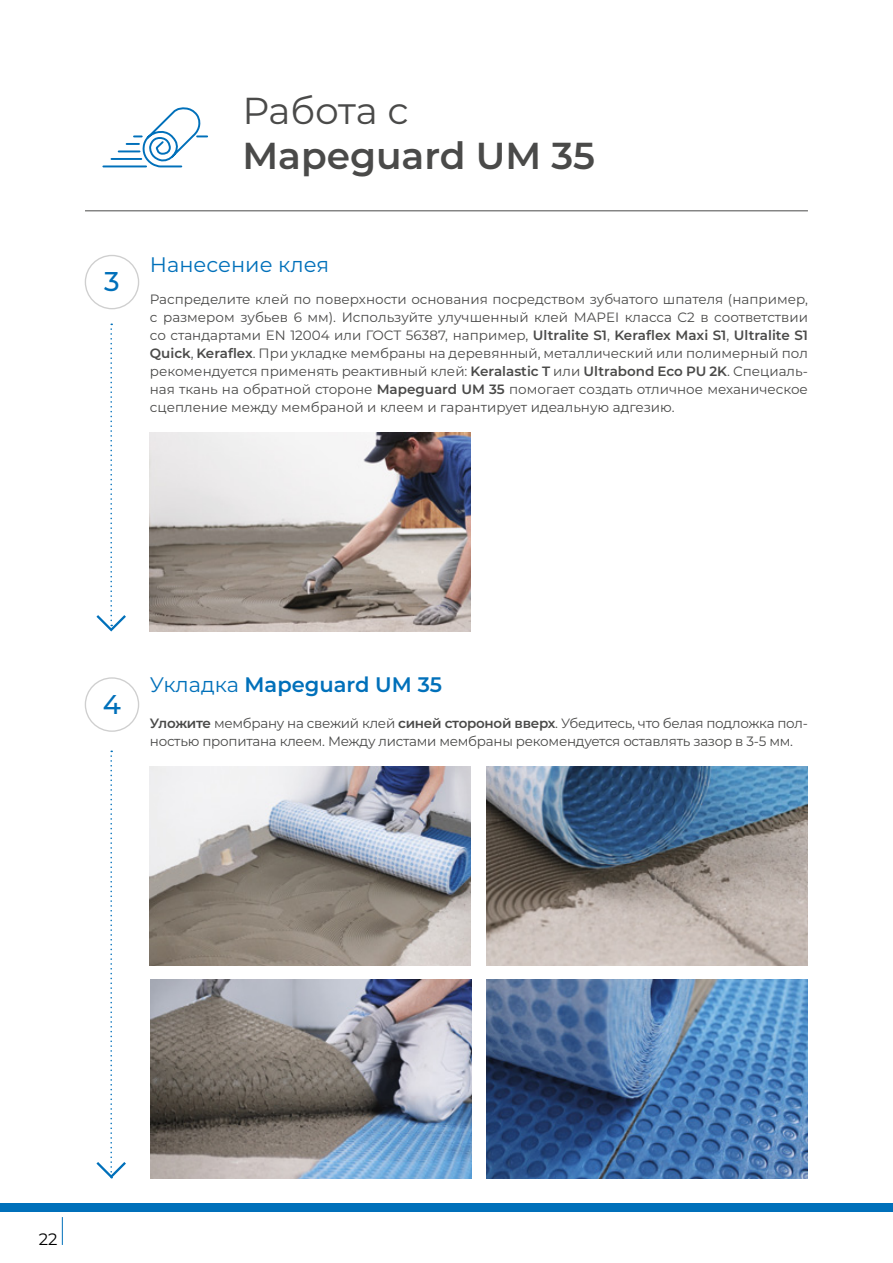
<style>
.page{position:relative;width:893px;height:1263px;background:#fff}
.page>*{position:absolute;margin:0;border:0;box-sizing:border-box;transform-origin:0 0}
.t1{font:600 37.5px "Montserrat";color:#4a4a49}
.t2{font:37.5px "Montserrat";color:#4a4a49}
.t3{font:500 27.15px "Montserrat";color:#0070ba}
.t4{font:600 21px "Montserrat";color:#0070ba}
.t5{font:21px "Montserrat";color:#0070ba}
.t6{font:16.5px "Montserrat";color:#000}
.t7{font:13.5px/18px "Montserrat";letter-spacing:-.02em;color:#4a4a49}
.s1{font-weight:600}
.s2{font-weight:400}
</style>
<div class="page">
<div style="left:0;top:1204px;width:893px;height:8px;background:#0070ba"></div>
<svg style="left:62px;top:1217px;width:1px;height:28px"></svg>
<hr style="left:85px;top:210px;width:723px;height:1px;background:#4a4a49">
<div style="left:85px;top:677px;width:54px;height:55px;border:1px solid #cfcfcf;border-radius:50%"></div>
<svg style="left:96px;top:750px;width:30px;height:428px"></svg>
<div style="left:85px;top:255px;width:54px;height:54px;border:1px solid #cfcfcf;border-radius:50%"></div>
<svg style="left:96px;top:324px;width:30px;height:307px"></svg>
<svg style="left:102px;top:107px;width:106px;height:61px"></svg>
<img style="left:150px;top:432px;width:321px;height:199px">
<img style="left:150px;top:766px;width:321px;height:200px">
<img style="left:487px;top:766px;width:321px;height:200px">
<img style="left:150px;top:979px;width:321px;height:199px">
<img style="left:487px;top:979px;width:321px;height:199px">
<h1 class="t2" style="left:242px;top:85px;width:168px">Работа с</h1>
<h1 class="t1" style="left:242px;top:129px;width:354px">Mapeguard UM 35</h1>
<h2 class="t3" style="left:104px;top:263px;width:17px">3</h2>
<h3 class="t5" style="left:150px;top:250px;width:181px">Нанесение клея</h3>
<p class="t7" style="left:150px;top:290px;width:660px;text-align:justify">Распределите клей по поверхности основания посредством зубчатого шпателя (например, с размером зубьев 6 мм). Используйте улучшенный клей MAPEI класса C2 в соответствии со стандартами EN 12004 или ГОСТ 56387, например, <span class="s1">Ultralite S1</span>, <span class="s1">Keraflex Maxi S1</span>, <span class="s1">Ultralite S1<br>Quick</span>, <span class="s1">Keraflex</span>. При укладке мембраны на деревянный, металлический или полимерный пол рекомендуется применять реактивный клей: <span class="s1">Keralastic T</span> или <span class="s1">Ultrabond Eco PU 2K</span>. Специаль&shy;ная ткань на обратной стороне <span class="s1">Mapeguard UM 35</span> помогает создать отличное механическое сцепление между мембраной и клеем и гарантирует идеальную адгезию.</p>
<h2 class="t3" style="left:103px;top:685px;width:20px">4</h2>
<h3 class="t4" style="left:150px;top:670px;width:294px"><span class="s2">Укладка</span> Mapeguard UM 35</h3>
<p class="t7" style="left:150px;top:714px;width:660px"><span class="s1">Уложите</span> мембрану на свежий клей <span class="s1">синей стороной вверх</span>. Убедитесь, что белая подложка пол&shy;ностью пропитана клеем. Между листами мембраны рекомендуется оставлять зазор в 3-5 мм.</p>
<p class="t6" style="left:39px;top:1228px;width:20px">22</p>
</div>
